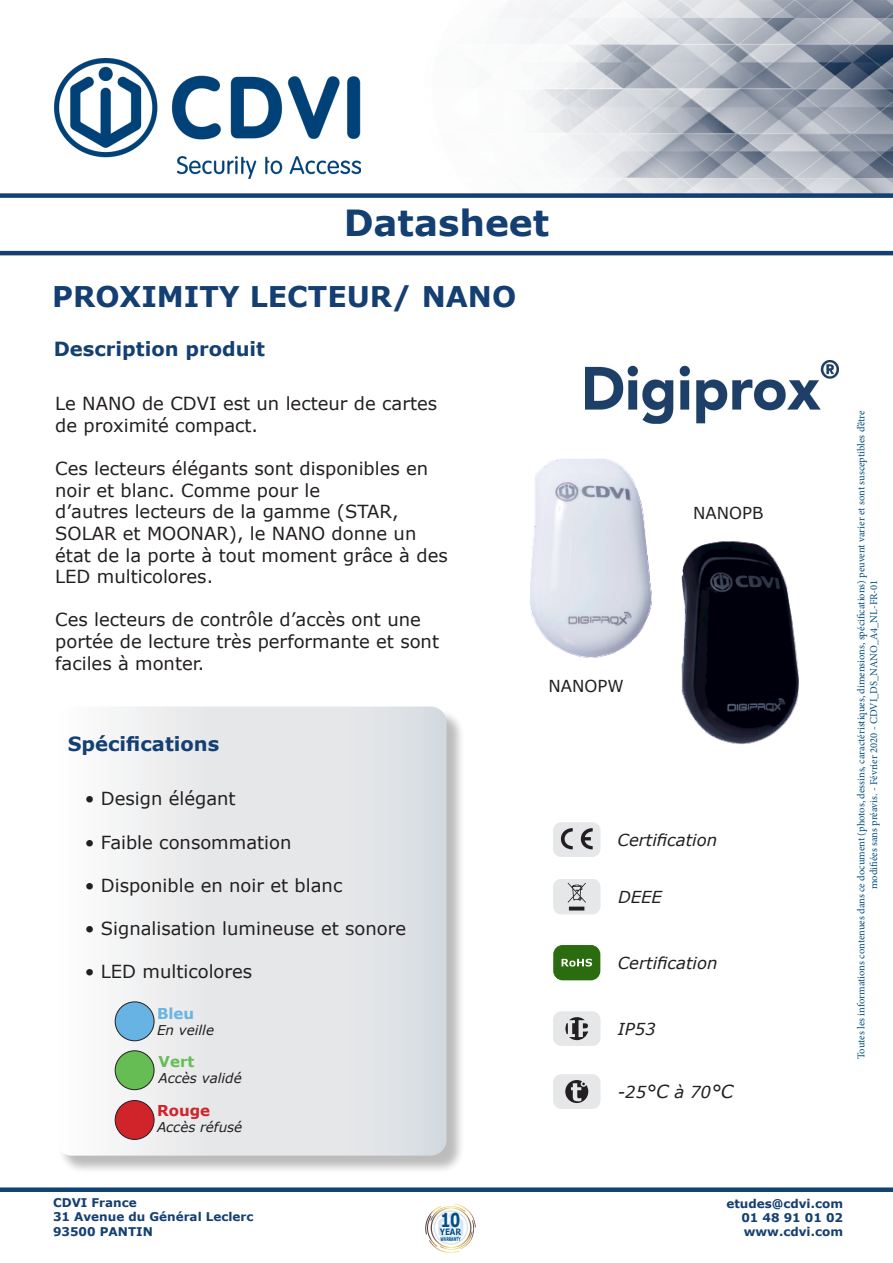
<style>
.page{position:relative;width:893px;height:1263px;background:#fff}
.page>*{position:absolute;margin:0;border:0;box-sizing:border-box;transform-origin:0 0}
.t1{font:700 36px "Verdana";color:#143f72}
.t2{font:700 28.5px "Verdana";color:#143f72}
.t3{font:700 19.5px "Verdana";color:#143f72}
.t4{font:700 19.2px "Verdana";color:#014f85;scale:.75 1}
.t5{font:18px/21.6px "Verdana";color:#231f20}
.t6{font:italic 16.5px "Verdana";color:#231f20}
.t7{font:16.5px "Verdana";color:#231f20}
.t8{font:700 15px "Verdana";color:#d1232a}
.t9{font:700 15px "Verdana";color:#68b4e3}
.t10{font:700 15px "Verdana";color:#66bd54}
.t11{font:italic 13.5px "Verdana";color:#231f20}
.t12{font:700 12px/14.4px "Verdana";color:#143f72}
.t13{font:10.5px/12.6px "Minion Pro";color:#014d7f;text-align:center}
.t14{font:700 8.85px "Verdana";color:#014f85;scale:.82 1}
.t15{font:700 5.1px "Verdana";color:#014f85;scale:.62 1}
.s1{font-size:18px}
</style>
<div class="page">
<img style="left:360px;top:0;width:533px;height:193px">
<div style="left:0;top:193px;width:893px;height:5px;background:#143f72"></div>
<div style="left:0;top:1187px;width:893px;height:5px;background:#0f4372"></div>
<hr style="left:0;top:251px;width:893px;height:4px;background:#143f71">
<img style="left:54px;top:59px;width:306px;height:119px">
<img style="left:691px;top:541px;width:108px;height:203px">
<svg style="left:425px;top:1203px;width:51px;height:50px"></svg>
<img style="left:530px;top:423px;width:180px;height:291px">
<img style="left:585px;top:361px;width:254px;height:62px">
<div style="left:58px;top:709px;width:407px;height:465px;background:#231f20;opacity:.3"></div>
<svg style="left:58px;top:706px;width:388px;height:449px"></svg>
<div style="left:553px;top:822px;width:47px;height:35px;background:#e6e7e9;border-radius:8px"></div>
<svg style="left:561px;top:828px;width:12px;height:21px"></svg>
<svg style="left:581px;top:828px;width:12px;height:21px"></svg>
<div style="left:553px;top:879px;width:47px;height:35px;background:#e6e7e9;border-radius:8px"></div>
<svg style="left:568px;top:883px;width:18px;height:27px"></svg>
<div style="left:553px;top:945px;width:47px;height:35px;background:#2b6c11;border-radius:9px"></div>
<svg style="left:561px;top:959px;width:31px;height:8px"></svg>
<div style="left:553px;top:1011px;width:47px;height:35px;background:#e6e7e9;border-radius:8px"></div>
<svg style="left:565px;top:1017px;width:23px;height:23px"></svg>
<div style="left:553px;top:1074px;width:47px;height:35px;background:#e6e7e9;border-radius:8px"></div>
<svg style="left:565px;top:1080px;width:23px;height:23px"></svg>
<div style="left:115px;top:1002px;width:39px;height:39px;background:#67b4e4;border-radius:50%"></div>
<div style="left:115px;top:1001px;width:39px;height:40px;border:1px solid #231f20;border-radius:50%"></div>
<div style="left:115px;top:1051px;width:39px;height:39px;background:#66bd54;border-radius:50%"></div>
<div style="left:115px;top:1050px;width:39px;height:40px;border:1px solid #231f20;border-radius:50%"></div>
<div style="left:115px;top:1100px;width:39px;height:39px;background:#d1232a;border-radius:50%"></div>
<div style="left:115px;top:1100px;width:39px;height:40px;border:1px solid #231f20;border-radius:50%"></div>
<p class="t1" style="left:344px;top:197px;width:207px">Datasheet</p>
<p class="t2" style="left:52px;top:276px;width:466px">PROXIMITY LECTEUR/ NANO</p>
<p class="t3" style="left:54px;top:335px;width:213px">Description produit</p>
<p class="t5" style="left:55px;top:393px;width:384px">Le NANO de CDVI est un lecteur de cartes de proximité compact.</p>
<p class="t5" style="left:55px;top:458px;width:375px">Ces lecteurs élégants sont disponibles en noir et blanc. Comme pour le</p>
<p class="t5" style="left:55px;top:501px;width:394px">d’autres lecteurs de la gamme (STAR,<br>SOLAR et MOONAR), le NANO donne un état de la porte à tout moment grâce à des<br>LED multicolores.</p>
<p class="t5" style="left:55px;top:609px;width:385px">Ces lecteurs de contrôle d’accès ont une portée de lecture très performante et sont faciles à monter.</p>
<p class="t3" style="left:68px;top:730px;width:153px">Spécifications</p>
<p class="t5" style="left:85px;top:788px;width:152px">• Design élégant</p>
<p class="t5" style="left:85px;top:831px;width:208px">• Faible consommation</p>
<p class="t5" style="left:85px;top:874px;width:259px">• Disponible en noir et blanc</p>
<p class="t5" style="left:85px;top:917px;width:323px">• Signalisation lumineuse et sonore</p>
<p class="t5" style="left:85px;top:961px;width:169px">• LED multicolores</p>
<p class="t9" style="left:157px;top:1002px;width:39px">Bleu</p>
<p class="t11" style="left:157px;top:1020px;width:58px">En veille</p>
<p class="t10" style="left:159px;top:1050px;width:37px">Vert</p>
<p class="t11" style="left:159px;top:1068px;width:85px">Accès validé</p>
<p class="t8" style="left:157px;top:1100px;width:55px">Rouge</p>
<p class="t11" style="left:157px;top:1118px;width:87px">Accès réfusé</p>
<p class="t7" style="left:549px;top:675px;width:77px">NANOPW</p>
<p class="t7" style="left:693px;top:502px;width:72px">NANOPB</p>
<p class="t6" style="left:617px;top:828px;width:101px">Certification</p>
<p class="t6" style="left:618px;top:885px;width:45px">DEEE</p>
<p class="t6" style="left:618px;top:952px;width:101px">Certification</p>
<p class="t6" style="left:618px;top:1017px;width:39px">IP53</p>
<p class="t6" style="left:618px;top:1081px;width:117px">-25<span class="s1">°C</span> à 70<span class="s1">°C</span></p>
<p class="t13" style="left:855px;top:1059px;width:650px;rotate:-90deg">Toutes les informations contenues dans ce document (photos, dessins, caractéristiques, dimensions, spécifications) peuvent varier et sont susceptibles d’être modifiées sans préavis. - Février 2020 - CDVI_DS_NANO_A4_NL-FR-01</p>
<p class="t12" style="left:53px;top:1195px;width:202px">CDVI France<br>31 Avenue du Général Leclerc<br>93500 PANTIN</p>
<p class="t12" style="left:741px;top:1196px;width:103px;text-align:justify;text-indent:-15px">etudes@cdvi.com 01 48 91 01 02 www.cdvi.com</p>
<p class="t4" style="left:440px;top:1207px;width:28px">10</p>
<p class="t15" style="left:440px;top:1235px;width:34px">WARRANTY</p>
<p class="t14" style="left:440px;top:1226px;width:28px">YEAR</p>
</div>
